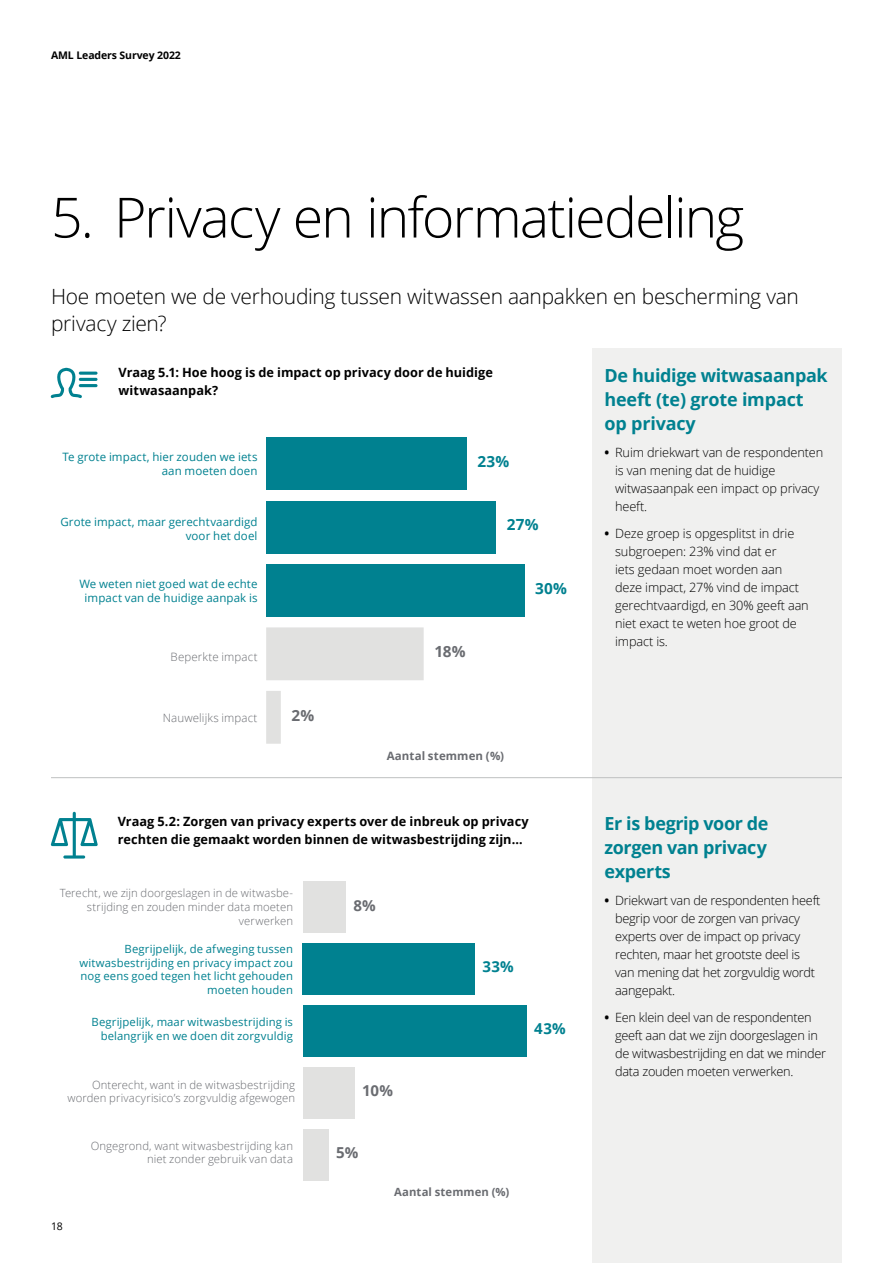
<style>
.page{position:relative;width:893px;height:1263px;background:#fff}
.page>*{position:absolute;margin:0;border:0;box-sizing:border-box;transform-origin:0 0}
.t1{font:300 55.5px "Open Sans";letter-spacing:-.035em;color:#000}
.t2{font:300 21px/27px "Open Sans";letter-spacing:-.015em;color:#000}
.t3{font:700 18px/24px "Open Sans";letter-spacing:-.02em;color:#008190;text-align:justify}
.t4{font:700 15.3px "Open Sans";color:#008190}
.t5{font:700 15.3px "Open Sans";color:#6a6c71}
.t6{font:700 15.15px "Open Sans";color:#6a6c71}
.t7{font:700 15.15px "Open Sans";color:#008190}
.t8{font:300 12.75px/18px "Open Sans";letter-spacing:-.02em;color:#000}
.t9{font:700 12.75px/18px "Open Sans";letter-spacing:.005em;color:#000}
.t10{font:11.55px/13.8px "Open Sans";letter-spacing:.01em;color:#008190;text-align:right}
.t11{font:300 11.55px "Open Sans";letter-spacing:.01em;color:#6a6c71}
.t12{font:700 11.55px "Open Sans";letter-spacing:.005em;color:#6a6c71}
.t13{font:300 11.25px/13.5px "Open Sans";letter-spacing:.01em;color:#6a6c71;text-align:right}
.t14{font:11.25px/13.5px "Open Sans";letter-spacing:.01em;color:#008190;text-align:right}
.t15{font:700 11.25px "Open Sans";letter-spacing:.005em;color:#6a6c71}
.t16{font:700 10.5px "Open Sans";letter-spacing:-.01em;color:#000}
.t17{font:10.5px "Open Sans";color:#000}
.s1{font-weight:700}
</style>
<div class="page">
<div style="left:592px;top:348px;width:250px;height:915px;background:#f0f0ef"></div>
<hr style="left:51px;top:777px;width:791px;height:1px;background:#bec0c0">
<hr style="left:79px;top:372px;width:19px;height:3px;background:#008190;border-radius:2px">
<hr style="left:79px;top:378px;width:19px;height:3px;background:#008190;border-radius:2px">
<hr style="left:79px;top:384px;width:19px;height:3px;background:#008190;border-radius:2px">
<svg style="left:51px;top:368px;width:31px;height:30px"></svg>
<svg style="left:51px;top:812px;width:47px;height:46px"></svg>
<div style="left:266px;top:564px;width:258px;height:53px;background:#008190"></div>
<div style="left:266px;top:501px;width:230px;height:52px;background:#008190"></div>
<div style="left:266px;top:437px;width:201px;height:53px;background:#008190"></div>
<svg style="left:266px;top:627px;width:158px;height:117px"></svg>
<div style="left:303px;top:1129px;width:26px;height:51px;background:#e1e1e0"></div>
<div style="left:303px;top:1067px;width:51px;height:51px;background:#e1e1e0"></div>
<div style="left:303px;top:1005px;width:224px;height:52px;background:#008190"></div>
<div style="left:303px;top:943px;width:172px;height:52px;background:#008190"></div>
<div style="left:303px;top:881px;width:43px;height:52px;background:#e1e1e0"></div>
<p class="t16" style="left:51px;top:48px;width:131px">AML Leaders Survey 2022</p>
<h1 class="t1" style="left:51px;top:179px;width:695px">5. Privacy en informatiedeling</h1>
<h2 class="t2" style="left:51px;top:282px;width:749px">Hoe moeten we de verhouding tussen witwassen aanpakken en bescherming van privacy zien?</h2>
<p class="t9" style="left:119px;top:363px;width:376px">Vraag 5.1: Hoe hoog is de impact op privacy door de huidige witwasaanpak?</p>
<p class="t10" style="left:63px;top:450px;width:196px">Te grote impact, hier zouden we iets aan moeten doen</p>
<p class="t4" style="left:477px;top:451px;width:33px">23%</p>
<p class="t10" style="left:60px;top:514px;width:199px">Grote impact, maar gerechtvaardigd voor het doel</p>
<p class="t4" style="left:507px;top:514px;width:33px">27%</p>
<p class="t10" style="left:79px;top:576px;width:180px;text-align:center">We weten niet goed wat de echte impact van de huidige aanpak is</p>
<p class="t4" style="left:535px;top:577px;width:33px">30%</p>
<p class="t11" style="left:171px;top:648px;width:88px">Beperkte impact</p>
<p class="t5" style="left:434px;top:641px;width:33px">18%</p>
<p class="t11" style="left:163px;top:709px;width:96px">Nauwelijks impact</p>
<p class="t5" style="left:292px;top:704px;width:24px">2%</p>
<p class="t12" style="left:387px;top:747px;width:119px">Aantal stemmen (%)</p>
<p class="t9" style="left:118px;top:812px;width:413px">Vraag 5.2: Zorgen van privacy experts over de inbreuk op privacy rechten die gemaakt worden binnen de witwasbestrijding zijn…</p>
<p class="t13" style="left:60px;top:886px;width:235px">Terecht, we zijn doorgeslagen in de witwasbe&shy;strijding en zouden minder data moeten verwerken</p>
<p class="t14" style="left:79px;top:942px;width:215px">Begrijpelijk, de afweging tussen witwasbestrijding en privacy impact zou nog eens goed tegen het licht gehouden moeten houden</p>
<p class="t14" style="left:92px;top:1015px;width:203px">Begrijpelijk, maar witwasbestrijding is belangrijk en we doen dit zorgvuldig</p>
<p class="t13" style="left:67px;top:1078px;width:229px">Onterecht, want in de witwasbestrijding worden privacyrisico’s zorgvuldig afgewogen</p>
<p class="t17" style="left:51px;top:1218px;width:13px">18</p>
<p class="t13" style="left:91px;top:1138px;width:204px">Ongegrond, want witwasbestrijding kan niet zonder gebruik van data</p>
<p class="t6" style="left:353px;top:894px;width:24px">8%</p>
<p class="t6" style="left:362px;top:1080px;width:32px">10%</p>
<p class="t6" style="left:336px;top:1142px;width:24px">5%</p>
<p class="t7" style="left:483px;top:956px;width:33px">33%</p>
<p class="t15" style="left:394px;top:1184px;width:117px">Aantal stemmen (%)</p>
<p class="t7" style="left:534px;top:1018px;width:33px">43%</p>
<h3 class="t3" style="left:604px;top:363px;width:225px;text-align:left">De huidige witwasaanpak heeft (te) grote impact op privacy</h3>
<p class="t8" style="left:615px;top:443px;width:210px;text-indent:-11px"><span class="s1">•</span> Ruim driekwart van de respondenten is van mening dat de huidige witwasaanpak een impact op privacy heeft.</p>
<p class="t8" style="left:615px;top:524px;width:195px;text-indent:-11px"><span class="s1">•</span> Deze groep is opgesplitst in drie subgroepen: 23% vind dat er<br>iets gedaan moet worden aan deze impact, 27% vind de impact gerechtvaardigd, en 30% geeft aan niet exact te weten hoe groot de impact is.</p>
<h3 class="t3" style="left:604px;top:811px;width:166px">Er is begrip voor de zorgen van privacy experts</h3>
<p class="t8" style="left:615px;top:891px;width:207px;text-indent:-11px"><span class="s1">•</span> Driekwart van de respondenten heeft begrip voor de zorgen van privacy experts over de impact op privacy rechten, maar het grootste deel is van mening dat het zorgvuldig wordt aangepakt.</p>
<p class="t8" style="left:615px;top:1008px;width:213px;text-indent:-11px"><span class="s1">•</span> Een klein deel van de respondenten geeft aan dat we zijn doorgeslagen in de witwasbestrijding en dat we minder data zouden moeten verwerken.</p>
</div>
